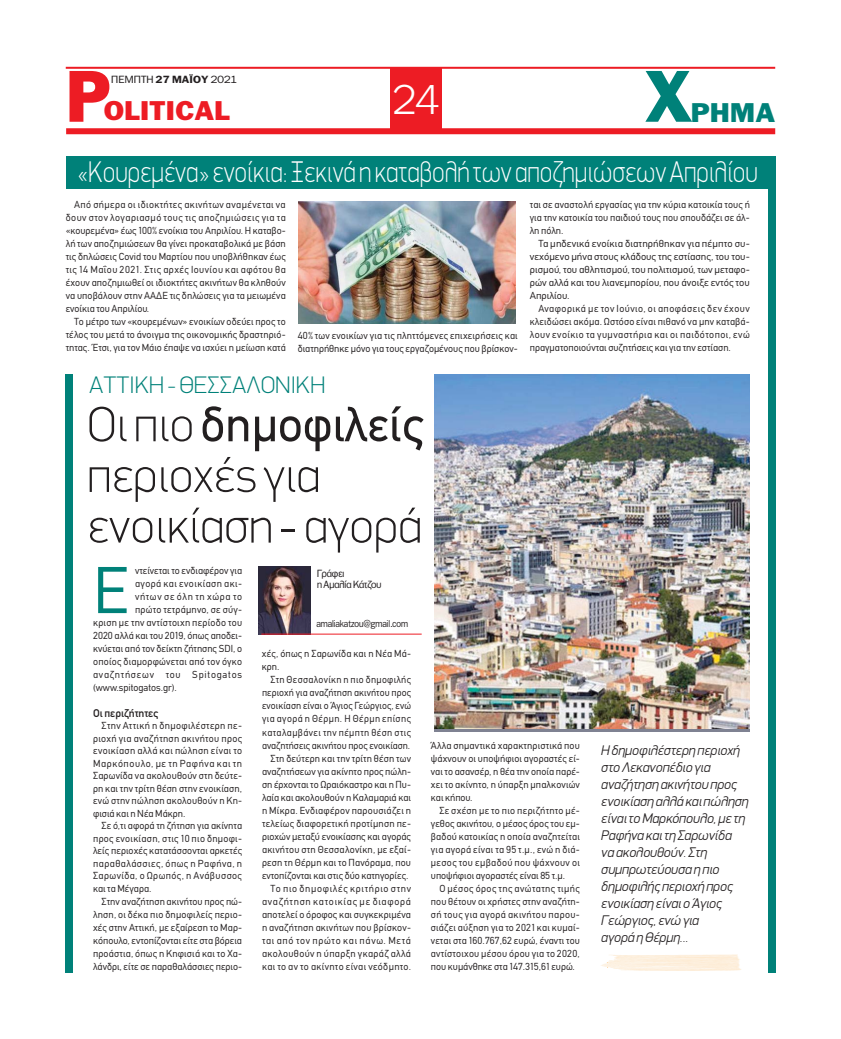
<style>
.page{position:relative;width:841px;height:1039px;background:#fff}
.page>*{position:absolute;margin:0;border:0;box-sizing:border-box;transform-origin:0 0}
.t1{font:900 70px "PF Franklin Gothic";color:#ed1c24;scale:.92 1}
.t2{font:900 70px "PF Franklin Gothic";color:#008179;scale:.92 1}
.t3{font:64.8px "CF Din";color:#008179}
.t4{font:100 49.8px/50.6px "PF Din Display";color:#231f20}
.t5{font:49.8px "PF Din Text";color:#231f20}
.t6{font:300 40px "PF Franklin Gothic";color:#fff}
.t7{font:100 30px "PF Din Display";color:#fff;scale:.86 1}
.t8{font:900 26px "PF Franklin Gothic";color:#ed1c24;scale:1.06 1}
.t9{font:900 26px "PF Franklin Gothic";color:#008179;scale:1.06 1}
.t10{font:100 24px "PF Din Display";color:#008179;scale:1.05 1}
.t11{font:italic 300 14px/17px "PF Din Display";color:#231f20}
.t12{font:11px "CF Din";color:#231f20}
.t13{font:10px/13px "CF Din";letter-spacing:.01em;color:#231f20;text-align:justify}
.t14{font:10px/13px "CF Din";letter-spacing:.01em;color:#231f20;text-align:justify;scale:1.05 1}
.t15{font:10px "CF Din";letter-spacing:.075em;color:#231f20}
.t16{font:10px "CF Din";letter-spacing:.045em;color:#231f20}
.t17{font:10px/11.2px "PF Franklin Gothic";color:#231f20}
.t18{font:10px "CF Din";letter-spacing:.065em;color:#231f20}
.t19{font:10px "PF Franklin Gothic";color:#231f20;scale:1.1 1}
.t20{font:9.5px "PF Franklin Gothic";color:#231f20;scale:.9 1}
.s1{font-weight:700}
.s2{font-family:"PF Din Display";font-weight:100}
</style>
<div class="page">
<div style="left:66px;top:156px;width:708px;height:33px;background:#008179"></div>
<img style="left:298px;top:201px;width:217px;height:123px">
<div style="left:767px;top:156px;width:7px;height:817px;background:#008179"></div>
<div style="left:66px;top:374px;width:7px;height:599px;background:#008179"></div>
<img style="left:434px;top:374px;width:315px;height:354px">
<svg style="left:601px;top:954px;width:140px;height:17px;background:#fdf1e2"></svg>
<img style="left:258px;top:566px;width:52px;height:68px">
<hr style="left:261px;top:633px;width:160px;height:1px;background:#ed1c24">
<hr style="left:66px;top:67px;width:708px;height:2px;background:#ed1c24">
<div style="left:66px;top:128px;width:708px;height:6px;background:#ed1c24"></div>
<div style="left:390px;top:69px;width:51px;height:63px;background:#ed1c24"></div>
<h1 class="t1" style="left:66px;top:71px;width:50px">P</h1>
<p class="t19" style="left:111px;top:74px;width:116px">ΠΕΜΠΤΗ <span class="s1">27 ΜΑΪΟΥ</span> 2021</p>
<h3 class="t8" style="left:104px;top:101px;width:120px">OLITICAL</h3>
<h3 class="t6" style="left:392px;top:77px;width:48px">24</h3>
<h1 class="t2" style="left:644px;top:71px;width:53px">Χ</h1>
<h3 class="t9" style="left:690px;top:103px;width:81px">ΡΗΜΑ</h3>
<h3 class="t7" style="left:77px;top:160px;width:792px">«Κουρεμένα» ενοίκια: Ξεκινά η καταβολή των αποζημιώσεων Απριλίου</h3>
<p class="t13" style="left:66px;top:199px;width:221px;text-indent:9px">Από σήμερα οι ιδιοκτήτες ακινήτων αναμένεται να δουν στον λογαριασμό τους τις αποζημιώσεις για τα «κουρεμένα» έως 100% ενοίκια του Απριλίου. Η καταβο&shy;λή των αποζημιώσεων θα γίνει προκαταβολικά με βάση τις δηλώσεις Covid του Μαρτίου που υποβλήθηκαν έως τις 14 Μαΐου 2021. Στις αρχές Ιουνίου και αφότου θα έχουν αποζημιωθεί οι ιδιοκτήτες ακινήτων θα κληθούν να υποβάλουν στην ΑΑΔΕ τις δηλώσεις για τα μειωμένα ενοίκια του Απριλίου.</p>
<p class="t13" style="left:66px;top:316px;width:221px;text-indent:9px">Το μέτρο των «κουρεμένων» ενοικίων οδεύει προς το τέλος του μετά το άνοιγμα της οικονομικής δραστηριό&shy;τητας. Έτσι, για τον Μάιο έπαψε να ισχύει η μείωση κατά</p>
<p class="t13" style="left:297px;top:330px;width:221px">40% των ενοικίων για τις πληττόμενες επιχειρήσεις και διατηρήθηκε μόνο για τους εργαζομένους που βρίσκον-</p>
<h3 class="t10" style="left:89px;top:375px;width:226px">ΑΤΤΙΚH - ΘΕΣΣΑΛΟΝIΚΗ</h3>
<h3 class="t5" style="left:87px;top:395px;width:337px"><span class="s2">Οι πιο</span> δημοφιλείς</h3>
<h3 class="t4" style="left:87px;top:454px;width:336px">περιοχές για ενοικίαση - αγορά</h3>
<p class="t13" style="left:529px;top:199px;width:221px">ται σε αναστολή εργασίας για την κύρια κατοικία τους ή για την κατοικία του παιδιού τους που σπουδάζει σε άλ&shy;λη πόλη.</p>
<p class="t14" style="left:529px;top:238px;width:211px;text-indent:9px">Τα μηδενικά ενοίκια διατηρήθηκαν για πέμπτο συ&shy;νεχόμενο μήνα στους κλάδους της εστίασης, του του&shy;ρισμού, του αθλητισμού, του πολιτισμού, των μεταφο&shy;ρών αλλά και του λιανεμπορίου, που άνοιξε εντός του Απριλίου.</p>
<p class="t13" style="left:529px;top:303px;width:221px;text-indent:9px">Αναφορικά με τον Ιούνιο, οι αποφάσεις δεν έχουν κλειδώσει ακόμα. Ωστόσο είναι πιθανό να μην καταβά&shy;λουν ενοίκιο τα γυμναστήρια και οι παιδότοποι, ενώ πραγματοποιούνται συζητήσεις και για την εστίαση.</p>
<h2 class="t3" style="left:93px;top:566px;width:37px">Ε</h2>
<p class="t13" style="left:135px;top:565px;width:108px">ντείνεται το ενδιαφέρον για</p>
<p class="t16" style="left:135px;top:580px;width:108px">αγορά και ενοικίαση ακι-</p>
<p class="t18" style="left:135px;top:593px;width:108px">νήτων σε όλη τη χώρα το</p>
<p class="t13" style="left:135px;top:604px;width:108px">πρώτο τετράμηνο, σε σύγ-</p>
<p class="t13" style="left:93px;top:617px;width:150px">κριση με την αντίστοιχη περίοδο του</p>
<p class="t13" style="left:93px;top:630px;width:150px">2020 αλλά και του 2019, όπως αποδει-</p>
<p class="t13" style="left:93px;top:643px;width:150px">κνύεται από τον δείκτη ζήτησης SDI, ο</p>
<p class="t13" style="left:93px;top:656px;width:150px">οποίος διαμορφώνεται από τον όγκο</p>
<p class="t15" style="left:93px;top:671px;width:150px">αναζητήσεων του Spitogatos</p>
<p class="t13" style="left:93px;top:682px;width:85px">(www.spitogatos.gr).</p>
<p class="t12" style="left:93px;top:706px;width:67px">Οι περιζήτητες</p>
<p class="t13" style="left:93px;top:720px;width:150px;line-height:12.5px;text-indent:9px">Στην Αττική η δημοφιλέστερη πε&shy;ριοχή για αναζήτηση ακινήτου προς ενοικίαση αλλά και πώληση είναι το Μαρκόπουλο, με τη Ραφήνα και τη Σαρωνίδα να ακολουθούν στη δεύτε&shy;ρη και την τρίτη θέση στην ενοικίαση, ενώ στην πώληση ακολουθούν η Κη&shy;φισιά και η Νέα Μάκρη.</p>
<p class="t13" style="left:93px;top:820px;width:150px;line-height:12.5px;text-indent:9px">Σε ό,τι αφορά τη ζήτηση για ακίνητα προς ενοικίαση, στις 10 πιο δημοφι&shy;λείς περιοχές κατατάσσονται αρκετές παραθαλάσσιες, όπως η Ραφήνα, η Σαρωνίδα, ο Ωρωπός, η Ανάβυσσος και τα Μέγαρα.</p>
<p class="t13" style="left:93px;top:895px;width:150px;text-indent:9px">Στην αναζήτηση ακινήτου προς πώ&shy;ληση, οι δέκα πιο δημοφιλείς περιο&shy;χές στην Αττική, με εξαίρεση το Μαρ&shy;κόπουλο, εντοπίζονται είτε στα βόρεια προάστια, όπως η Κηφισιά και το Χα&shy;λάνδρι, είτε σε παραθαλάσσιες περιο-</p>
<p class="t17" style="left:317px;top:568px;width:66px">Γράφει<br>η Αμαλία Κάτζου</p>
<p class="t20" style="left:316px;top:618px;width:103px">amaliakatzou@gmail.com</p>
<p class="t13" style="left:262px;top:648px;width:150px">χές, όπως η Σαρωνίδα και η Νέα Μά&shy;κρη.</p>
<p class="t13" style="left:262px;top:674px;width:150px;text-align:right">Στη Θεσσαλονίκη η πιο δημοφιλής περιοχή για αναζήτηση ακινήτου προς ενοικίαση είναι ο Άγιος Γεώργιος, ενώ για αγορά η Θέρμη. Η Θέρμη επίσης καταλαμβάνει την πέμπτη θέση στις αναζητήσεις ακινήτου προς ενοικίαση.<br>Στη δεύτερη και την τρίτη θέση των αναζητήσεων για ακίνητο προς πώλη&shy;ση έρχονται το Ωραιόκαστρο και η Πυ&shy;λαία και ακολουθούν η Καλαμαριά και η Μίκρα. Ενδιαφέρον παρουσιάζει η τελείως διαφορετική προτίμηση πε&shy;ριοχών μεταξύ ενοικίασης και αγοράς ακινήτου στη Θεσσαλονίκη, με εξαί&shy;ρεση τη Θέρμη και το Πανόραμα, που εντοπίζονται και στις δύο κατηγορίες.<br>Το πιο δημοφιλές κριτήριο στην αναζήτηση κατοικίας με διαφορά αποτελεί ο όροφος και συγκεκριμένα η αναζήτηση ακινήτων που βρίσκον&shy;ται από τον πρώτο και πάνω. Μετά ακολουθούν η ύπαρξη γκαράζ αλλά και το αν το ακίνητο είναι νεόδμητο.</p>
<p class="t13" style="left:430px;top:740px;width:150px">Άλλα σημαντικά χαρακτηριστικά που ψάχνουν οι υποψήφιοι αγοραστές εί&shy;ναι το ασανσέρ, η θέα την οποία παρέ&shy;χει το ακίνητο, η ύπαρξη μπαλκονιών και κήπου.</p>
<p class="t13" style="left:430px;top:805px;width:150px;text-indent:9px">Σε σχέση με το πιο περιζήτητο μέ&shy;γεθος ακινήτου, ο μέσος όρος του εμ&shy;βαδού κατοικίας η οποία αναζητείται για αγορά είναι τα 95 τ.μ., ενώ η διά&shy;μεσος του εμβαδού που ψάχνουν οι υποψήφιοι αγοραστές είναι 85 τ.μ.</p>
<p class="t13" style="left:430px;top:883px;width:150px;text-indent:9px">Ο μέσος όρος της ανώτατης τιμής που θέτουν οι χρήστες στην αναζήτη&shy;σή τους για αγορά ακινήτου παρου&shy;σιάζει αύξηση για το 2021 και κυμαί&shy;νεται στα 160.767,62 ευρώ, έναντι του αντίστοιχου μέσου όρου για το 2020, που κυμάνθηκε στα 147.315,61 ευρώ.</p>
<p class="t11" style="left:601px;top:743px;width:149px">Η δημοφιλέστερη περιοχή στο Λεκανοπέδιο για αναζήτηση ακινήτου προς ενοικίαση αλλά και πώληση είναι το Μαρκόπουλο, με τη<br>Ραφήνα και τη Σαρωνίδα<br>να ακολουθούν. Στη συμπρωτεύουσα η πιο δημοφιλής περιοχή προς ενοικίαση είναι ο Άγιος<br>Γεώργιος, ενώ για<br>αγορά η Θέρμη...</p>
</div>
